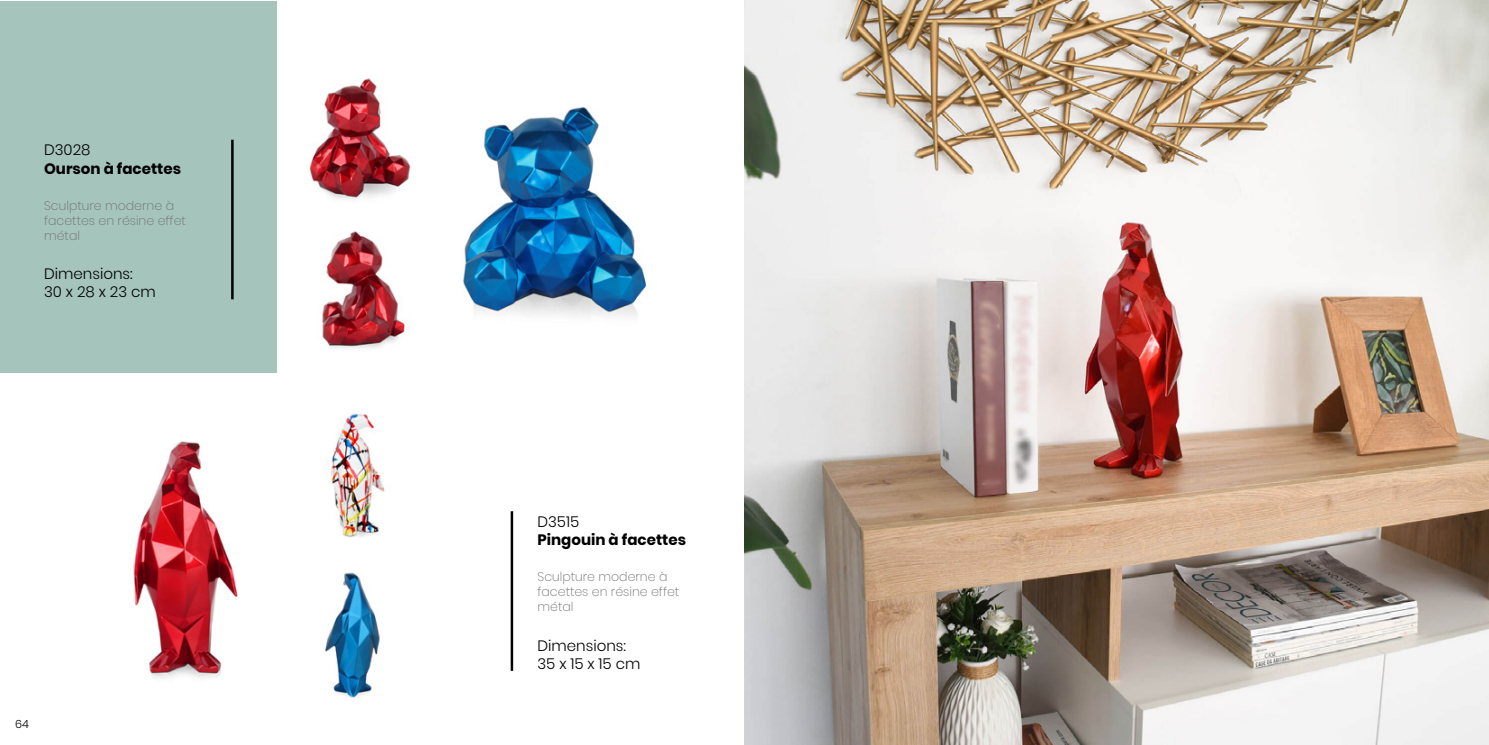
<style>
.page{position:relative;width:1489px;height:745px;background:#fff}
.page>*{position:absolute;margin:0;border:0;box-sizing:border-box;transform-origin:0 0}
.t1{font:300 15px/18px "Poppins";color:#000}
.t2{font:700 15px "Poppins";color:#000}
.t3{font:200 12.5px/15px "Poppins";color:#706f6f}
.t4{font:300 11.25px "Poppins";color:#000}
</style>
<div class="page">
<div style="left:0;top:1px;width:276px;height:371px;background:#a5c4bb"></div>
<hr style="left:510px;top:511px;width:3px;height:159px;background:#000">
<hr style="left:231px;top:140px;width:3px;height:159px;background:#000">
<img style="left:133px;top:441px;width:105px;height:237px">
<img style="left:331px;top:413px;width:54px;height:124px">
<img style="left:325px;top:572px;width:55px;height:126px">
<img style="left:461px;top:107px;width:186px;height:209px">
<img style="left:309px;top:78px;width:102px;height:122px">
<img style="left:322px;top:231px;width:84px;height:118px">
<img style="left:744px;top:0;width:744px;height:744px">
<p class="t1" style="left:44px;top:141px;width:48px">D3028</p>
<p class="t2" style="left:44px;top:159px;width:138px">Ourson à facettes</p>
<p class="t3" style="left:44px;top:198px;width:143px">Sculpture moderne à facettes en résine effet métal</p>
<p class="t1" style="left:44px;top:265px;width:113px">Dimensions:<br>30 x 28 x 23 cm</p>
<p class="t4" style="left:15px;top:717px;width:15px">64</p>
<p class="t1" style="left:537px;top:512px;width:43px">D3515</p>
<p class="t2" style="left:537px;top:530px;width:150px">Pingouin à facettes</p>
<p class="t3" style="left:537px;top:569px;width:143px">Sculpture moderne à facettes en résine effet métal</p>
<p class="t1" style="left:537px;top:636px;width:104px">Dimensions:<br>35 x 15 x 15 cm</p>
</div>
